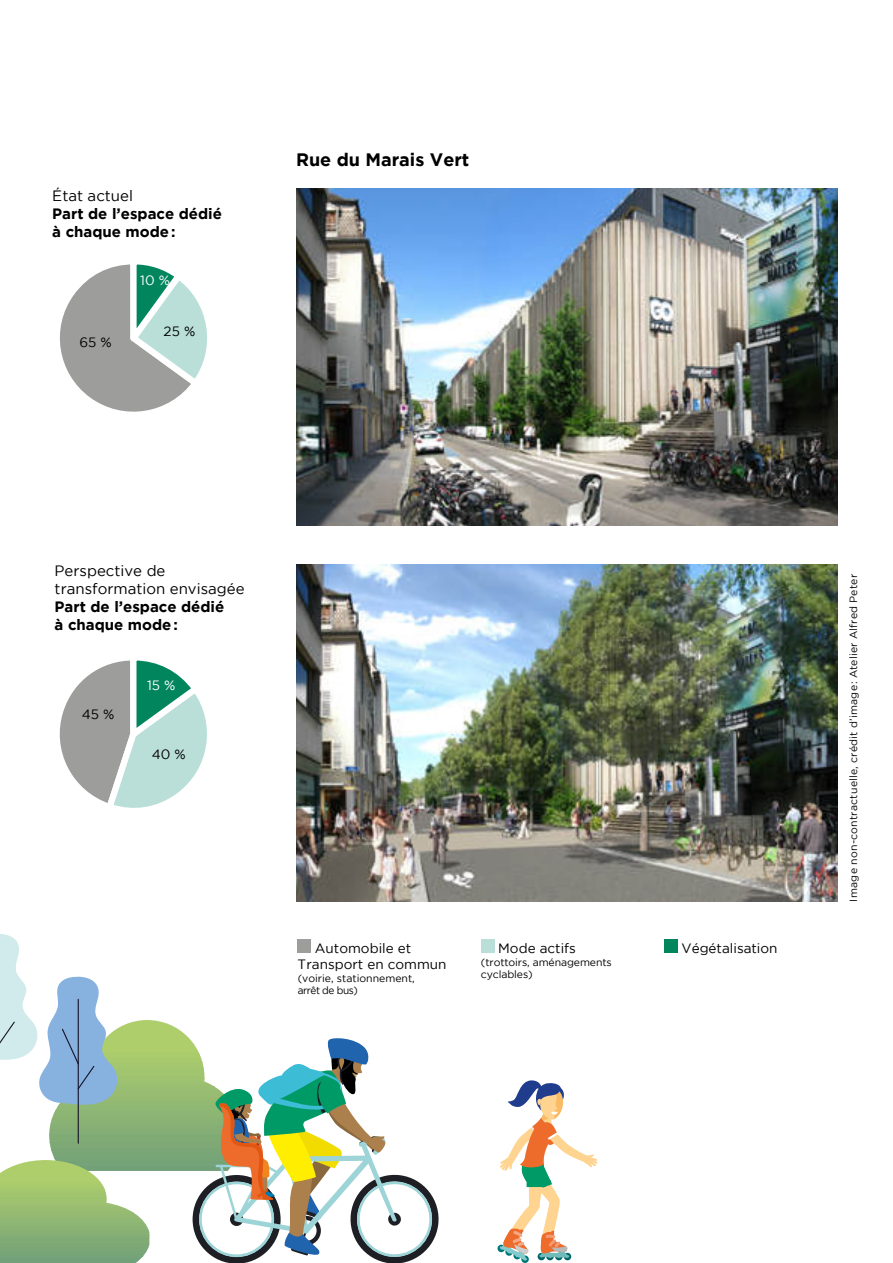
<style>
.page{position:relative;width:893px;height:1263px;background:#fff}
.page>*{position:absolute;margin:0;border:0;box-sizing:border-box;transform-origin:0 0}
.t1{font:700 18px "Gotham";color:#000}
.t2{font:700 15px/18px "Gotham";color:#000}
.t3{font:15px/18px "Gotham";color:#000}
.t4{font:13.5px/16.2px "Gotham";color:#000}
.t5{font:13.5px "Gotham";color:#fff}
.t6{font:10.5px/12.6px "Gotham";color:#000}
.t7{font:10.5px "Gotham";letter-spacing:.02em;color:#000}
</style>
<div class="page">
<svg style="left:119px;top:1020px;width:71px;height:29px;background:#b9d581"></svg>
<hr style="left:49px;top:1049px;width:191px;height:3px;background:#adce6a">
<hr style="left:49px;top:1052px;width:191px;height:2px;background:#abcc6a">
<hr style="left:49px;top:1054px;width:191px;height:3px;background:#aacc6c">
<hr style="left:49px;top:1057px;width:191px;height:3px;background:#a8c96c">
<hr style="left:49px;top:1060px;width:191px;height:2px;background:#a8c96c">
<hr style="left:49px;top:1062px;width:191px;height:3px;background:#a5c76e">
<hr style="left:49px;top:1065px;width:191px;height:3px;background:#a4c66e">
<hr style="left:49px;top:1068px;width:191px;height:2px;background:#a1c56e">
<hr style="left:49px;top:1070px;width:191px;height:3px;background:#a1c46e">
<hr style="left:49px;top:1073px;width:191px;height:3px;background:#a1c46e">
<hr style="left:49px;top:1076px;width:191px;height:2px;background:#9ec370">
<hr style="left:49px;top:1078px;width:191px;height:3px;background:#9ec270">
<hr style="left:49px;top:1081px;width:191px;height:3px;background:#9cc170">
<hr style="left:49px;top:1084px;width:191px;height:2px;background:#9bbe71">
<hr style="left:49px;top:1086px;width:191px;height:3px;background:#98be71">
<hr style="left:49px;top:1089px;width:191px;height:3px;background:#98bc71">
<hr style="left:49px;top:1092px;width:191px;height:2px;background:#98bc71">
<hr style="left:49px;top:1094px;width:191px;height:3px;background:#96bb71">
<hr style="left:49px;top:1097px;width:191px;height:3px;background:#96ba70">
<hr style="left:49px;top:1100px;width:191px;height:2px;background:#93b973">
<hr style="left:49px;top:1102px;width:191px;height:3px;background:#93b872">
<hr style="left:49px;top:1105px;width:191px;height:3px;background:#90b875">
<hr style="left:49px;top:1108px;width:191px;height:2px;background:#90b875">
<hr style="left:49px;top:1110px;width:191px;height:3px;background:#8db574">
<hr style="left:49px;top:1113px;width:191px;height:3px;background:#8db574">
<hr style="left:49px;top:1116px;width:191px;height:2px;background:#8db373">
<hr style="left:49px;top:1118px;width:191px;height:3px;background:#8ab273">
<hr style="left:49px;top:1121px;width:191px;height:3px;background:#8ab275">
<hr style="left:49px;top:1124px;width:191px;height:2px;background:#87b075">
<hr style="left:49px;top:1126px;width:191px;height:3px;background:#87af75">
<hr style="left:49px;top:1129px;width:191px;height:3px;background:#84ae75">
<hr style="left:49px;top:1132px;width:191px;height:2px;background:#84ae77">
<hr style="left:49px;top:1134px;width:191px;height:3px;background:#81ab75">
<hr style="left:49px;top:1137px;width:191px;height:3px;background:#81ab75">
<hr style="left:49px;top:1140px;width:191px;height:2px;background:#81ab75">
<hr style="left:49px;top:1142px;width:191px;height:3px;background:#7ea977">
<hr style="left:49px;top:1145px;width:191px;height:3px;background:#7ea977">
<hr style="left:49px;top:1148px;width:191px;height:2px;background:#7ba777">
<hr style="left:49px;top:1150px;width:191px;height:3px;background:#7ba777">
<hr style="left:49px;top:1153px;width:191px;height:3px;background:#78a677">
<hr style="left:49px;top:1156px;width:191px;height:2px;background:#78a578">
<hr style="left:49px;top:1158px;width:191px;height:3px;background:#78a578">
<hr style="left:49px;top:1161px;width:191px;height:3px;background:#75a378">
<hr style="left:49px;top:1164px;width:191px;height:2px;background:#75a37a">
<hr style="left:49px;top:1166px;width:191px;height:3px;background:#72a078">
<hr style="left:49px;top:1169px;width:191px;height:2px;background:#72a078">
<hr style="left:78px;top:999px;width:1px;height:145px;background:#141126">
<svg style="left:0;top:934px;width:119px;height:175px"></svg>
<img style="left:296px;top:189px;width:541px;height:336px">
<img style="left:296px;top:565px;width:542px;height:336px">
<svg style="left:59px;top:264px;width:148px;height:148px"></svg>
<svg style="left:497px;top:1080px;width:100px;height:183px"></svg>
<svg style="left:0;top:1160px;width:99px;height:20px;fill:#adce6a"></svg>
<hr style="left:0;top:1180px;width:149px;height:2px;background:#adce6a">
<hr style="left:0;top:1182px;width:149px;height:2px;background:#abcc6a">
<hr style="left:0;top:1184px;width:149px;height:2px;background:#aacc6c">
<hr style="left:0;top:1186px;width:149px;height:1px;background:#a8c96c">
<hr style="left:0;top:1187px;width:149px;height:2px;background:#a8c96c">
<hr style="left:0;top:1189px;width:149px;height:2px;background:#a5c76e">
<hr style="left:0;top:1191px;width:149px;height:2px;background:#a4c66e">
<hr style="left:0;top:1193px;width:149px;height:2px;background:#a1c56e">
<hr style="left:0;top:1195px;width:149px;height:2px;background:#a1c46e">
<hr style="left:0;top:1197px;width:149px;height:2px;background:#9ec370">
<hr style="left:0;top:1199px;width:149px;height:2px;background:#9ec270">
<hr style="left:0;top:1201px;width:149px;height:2px;background:#9ec270">
<hr style="left:0;top:1203px;width:149px;height:2px;background:#9cc170">
<hr style="left:0;top:1205px;width:149px;height:2px;background:#9bbe71">
<hr style="left:0;top:1207px;width:149px;height:2px;background:#98bc71">
<hr style="left:0;top:1209px;width:149px;height:1px;background:#98bc71">
<hr style="left:0;top:1210px;width:149px;height:2px;background:#96bb71">
<hr style="left:0;top:1212px;width:149px;height:2px;background:#96ba70">
<hr style="left:0;top:1214px;width:149px;height:2px;background:#93b973">
<hr style="left:0;top:1216px;width:149px;height:2px;background:#93b872">
<hr style="left:0;top:1218px;width:149px;height:2px;background:#90b875">
<hr style="left:0;top:1220px;width:149px;height:2px;background:#90b875">
<hr style="left:0;top:1222px;width:149px;height:2px;background:#8db574">
<hr style="left:0;top:1224px;width:149px;height:2px;background:#8db574">
<hr style="left:0;top:1226px;width:149px;height:2px;background:#8ab273">
<hr style="left:0;top:1228px;width:149px;height:2px;background:#8ab275">
<hr style="left:0;top:1230px;width:149px;height:1px;background:#87b075">
<hr style="left:0;top:1231px;width:149px;height:2px;background:#87b075">
<hr style="left:0;top:1233px;width:149px;height:2px;background:#87af75">
<hr style="left:0;top:1235px;width:149px;height:2px;background:#84ae75">
<hr style="left:0;top:1237px;width:149px;height:2px;background:#81ab75">
<hr style="left:0;top:1239px;width:149px;height:2px;background:#81ab75">
<hr style="left:0;top:1241px;width:149px;height:2px;background:#81ab75">
<hr style="left:0;top:1243px;width:149px;height:2px;background:#7ea977">
<hr style="left:0;top:1245px;width:149px;height:2px;background:#7ea977">
<hr style="left:0;top:1247px;width:149px;height:2px;background:#7ba777">
<hr style="left:0;top:1249px;width:149px;height:2px;background:#7ba777">
<hr style="left:0;top:1251px;width:149px;height:2px;background:#78a677">
<hr style="left:0;top:1253px;width:149px;height:1px;background:#78a578">
<hr style="left:0;top:1254px;width:149px;height:2px;background:#78a578">
<hr style="left:0;top:1256px;width:149px;height:2px;background:#75a37a">
<hr style="left:0;top:1258px;width:149px;height:2px;background:#71a179">
<hr style="left:0;top:1260px;width:149px;height:2px;background:#72a078">
<hr style="left:0;top:1262px;width:149px;height:1px;background:#72a078">
<div style="left:298px;top:940px;width:13px;height:13px;background:#9d9d9c"></div>
<div style="left:481px;top:940px;width:13px;height:13px;background:#badfd9"></div>
<div style="left:664px;top:940px;width:13px;height:13px;background:#00855d"></div>
<svg style="left:59px;top:660px;width:148px;height:148px"></svg>
<svg style="left:190px;top:1038px;width:249px;height:225px"></svg>
<h2 class="t3" style="left:52px;top:186px;width:82px">État actuel</h2>
<h2 class="t2" style="left:52px;top:204px;width:171px">Part de l’espace dédié à chaque mode :</h2>
<p class="t4" style="left:80px;top:334px;width:34px">65 %</p>
<p class="t5" style="left:140px;top:273px;width:31px">10 %</p>
<p class="t4" style="left:164px;top:323px;width:33px">25 %</p>
<h1 class="t1" style="left:296px;top:149px;width:175px">Rue du Marais Vert</h1>
<h2 class="t3" style="left:55px;top:561px;width:191px">Perspective de transformation envisagée</h2>
<h2 class="t2" style="left:55px;top:597px;width:171px">Part de l’espace dédié à chaque mode :</h2>
<p class="t4" style="left:82px;top:706px;width:34px">45 %</p>
<p class="t5" style="left:147px;top:677px;width:30px">15 %</p>
<p class="t4" style="left:152px;top:746px;width:36px">40 %</p>
<p class="t4" style="left:298px;top:940px;width:150px;text-indent:17px">Automobile et<br>Transport en commun</p>
<p class="t6" style="left:298px;top:972px;width:119px">(voirie, stationnement, arrêt de bus)</p>
<p class="t4" style="left:498px;top:940px;width:79px">Mode actifs</p>
<p class="t6" style="left:481px;top:955px;width:132px">(trottoirs, aménagements cyclables)</p>
<p class="t4" style="left:681px;top:940px;width:98px">Végétalisation</p>
<p class="t7" style="left:848px;top:901px;width:329px;rotate:-90deg">Image non-contractuelle, crédit d’image : Atelier Alfred Peter</p>
</div>
